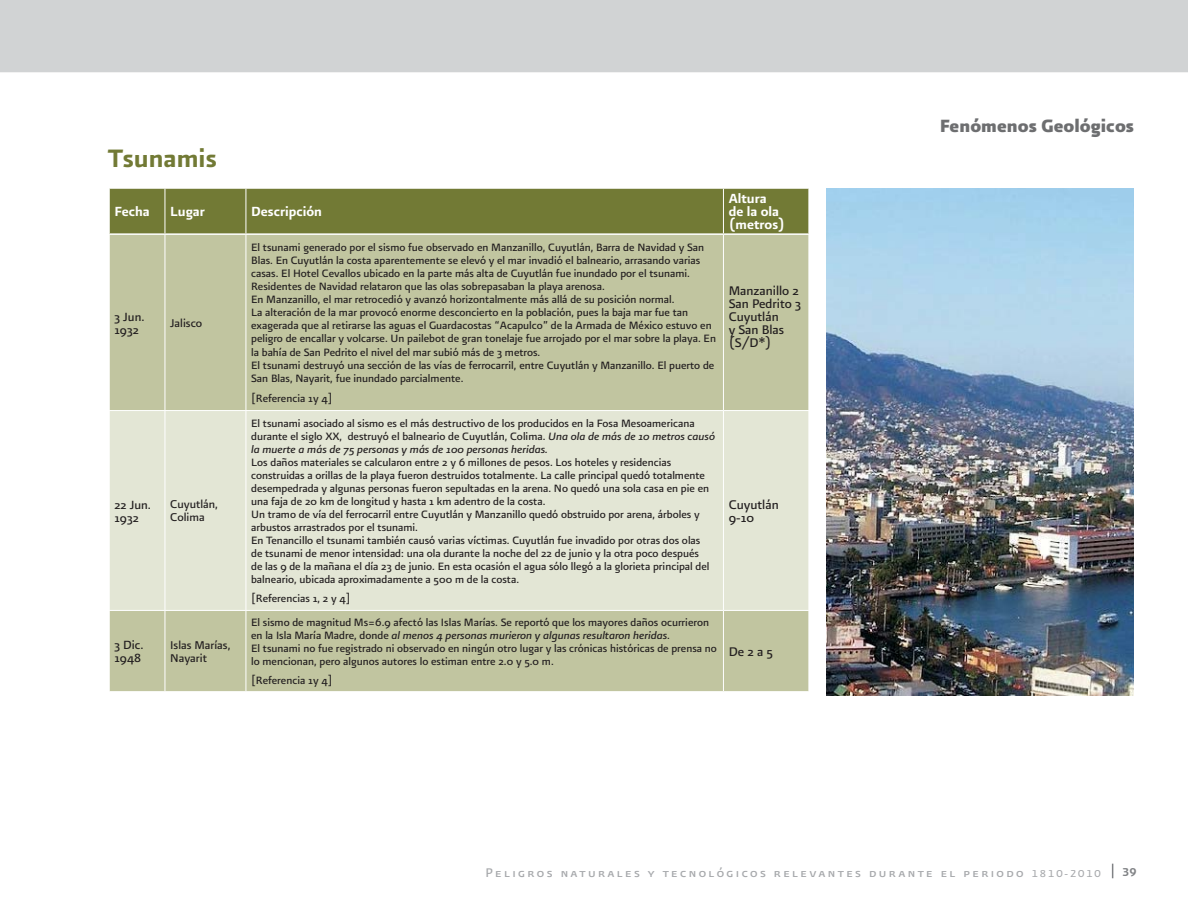
<style>
.page{position:relative;width:1188px;height:918px;background:#fff}
.page>*{position:absolute;margin:0;border:0;box-sizing:border-box;transform-origin:0 0}
.t1{font:30px "Presidencia Firme";color:#727a35}
.t2{font:21px "Presidencia Fuerte";color:#6d6e70}
.t3{font:15.75px/13px "Presidencia Firme";color:#fff}
.t4{font:15px "Presidencia Base Versalitas";letter-spacing:.16em;color:#a7a9ac}
.t5{font:15px/13px "Presidencia Base CC";color:#231f20}
.t6{font:14.25px/13px "Presidencia Base CC";color:#231f20}
.t7{font:13.5px/13px "Presidencia Base CC";color:#231f20}
.t8{font:13.5px "Presidencia Firme";color:#808285}
.t9{font:12.75px/13px "Presidencia Base CC";color:#231f20}
.s1{font-style:italic}
.s2{font-size:12px}
</style>
<div class="page">
<div style="left:0;top:0;width:1188px;height:72px;background:#d1d3d4"></div>
<svg style="left:1112px;top:864px;width:1px;height:14px"></svg>
<div style="left:110px;top:189px;width:699px;height:44px;background:#727a35"></div>
<div style="left:110px;top:235px;width:699px;height:456px;background:#c1c5a0"></div>
<div style="left:110px;top:411px;width:699px;height:199px;background:#e3e6d5"></div>
<hr style="left:165px;top:235px;width:1px;height:175px;background:#fff">
<hr style="left:246px;top:235px;width:1px;height:175px;background:#fff">
<hr style="left:723px;top:235px;width:1px;height:175px;background:#fff">
<hr style="left:109px;top:410px;width:56px;height:1px;background:#fff">
<hr style="left:165px;top:410px;width:81px;height:1px;background:#fff">
<hr style="left:165px;top:411px;width:1px;height:199px;background:#fff">
<hr style="left:246px;top:410px;width:477px;height:1px;background:#fff">
<hr style="left:246px;top:411px;width:1px;height:199px;background:#fff">
<hr style="left:723px;top:410px;width:86px;height:1px;background:#fff">
<hr style="left:723px;top:411px;width:1px;height:199px;background:#fff">
<hr style="left:109px;top:610px;width:56px;height:1px;background:#fff">
<hr style="left:165px;top:610px;width:81px;height:1px;background:#fff">
<hr style="left:165px;top:611px;width:1px;height:80px;background:#fff">
<hr style="left:246px;top:610px;width:477px;height:1px;background:#fff">
<hr style="left:246px;top:611px;width:1px;height:80px;background:#fff">
<hr style="left:723px;top:610px;width:86px;height:1px;background:#fff">
<hr style="left:723px;top:611px;width:1px;height:80px;background:#fff">
<hr style="left:165px;top:189px;width:1px;height:44px;background:#fff">
<hr style="left:246px;top:189px;width:1px;height:44px;background:#fff">
<hr style="left:723px;top:189px;width:1px;height:44px;background:#fff">
<img style="left:827px;top:188px;width:307px;height:508px">
<h1 class="t1" style="left:108px;top:146px;width:110px">Tsunamis</h1>
<p class="t3" style="left:114px;top:206px;width:37px">Fecha</p>
<p class="t3" style="left:170px;top:206px;width:36px">Lugar</p>
<p class="t3" style="left:251px;top:206px;width:72px">Descripción</p>
<p class="t6" style="left:114px;top:311px;width:31px">3 Jun.<br>1932</p>
<p class="t7" style="left:170px;top:317px;width:34px">Jalisco</p>
<p class="t6" style="left:114px;top:499px;width:38px">22 Jun.<br>1932</p>
<p class="t7" style="left:170px;top:499px;width:49px">Cuyutlán,<br>Colima</p>
<p class="t6" style="left:114px;top:639px;width:31px">3 Dic.<br>1948</p>
<p class="t7" style="left:170px;top:639px;width:62px">Islas Marías,<br>Nayarit</p>
<p class="t9" style="left:251px;top:242px;width:466px">El tsunami generado por el sismo fue observado en Manzanillo, Cuyutlán, Barra de Navidad y San Blas. En Cuyutlán la costa aparentemente se elevó y el mar invadió el balneario, arrasando varias casas. El Hotel Cevallos ubicado en la parte más alta de Cuyutlán fue inundado por el tsunami.<br>Residentes de Navidad relataron que las olas sobrepasaban la playa arenosa.<br>En Manzanillo, el mar retrocedió y avanzó horizontalmente más allá de su posición normal.<br>La alteración de la mar provocó enorme desconcierto en la población, pues la baja mar fue tan exagerada que al retirarse las aguas el Guardacostas “Acapulco” de la Armada de México estuvo en peligro de encallar y volcarse. Un pailebot de gran tonelaje fue arrojado por el mar sobre la playa. En la bahía de San Pedrito el nivel del mar subió más de 3 metros.<br>El tsunami destruyó una sección de las vías de ferrocarril, entre Cuyutlán y Manzanillo. El puerto de San Blas, Nayarit, fue inundado parcialmente.</p>
<p class="t9" style="left:251px;top:393px;width:83px">[Referencia 1y 4]</p>
<p class="t9" style="left:251px;top:417px;width:465px">El tsunami asociado al sismo es el más destructivo de los producidos en la Fosa Mesoamericana durante el siglo XX, destruyó el balneario de Cuyutlán, Colima. <span class="s1">Una ola de más de 10 metros causó la muerte a más de 75 personas y más de 100 personas heridas.</span></p>
<p class="t9" style="left:251px;top:456px;width:460px">Los daños materiales se calcularon entre 2 y 6 millones de pesos. Los hoteles y residencias construidas a orillas de la playa fueron destruidos totalmente. La calle principal quedó totalmente desempedrada y algunas personas fueron sepultadas en la arena. No quedó una sola casa en pie en una faja de 20 km de longitud y hasta 1 km adentro de la costa.<br>Un tramo de vía del ferrocarril entre Cuyutlán y Manzanillo quedó obstruido por arena, árboles y arbustos arrastrados por el tsunami.<br>En Tenancillo el tsunami también causó varias víctimas. Cuyutlán fue invadido por otras dos olas de tsunami de menor intensidad: una ola durante la noche del 22 de junio y la otra poco después de las 9 de la mañana el día 23 de junio. En esta ocasión el agua sólo llegó a la glorieta principal del balneario, ubicada aproximadamente a 500 m de la costa.</p>
<p class="t9" style="left:251px;top:593px;width:101px">[Referencias 1, 2 y 4]</p>
<p class="t9" style="left:251px;top:617px;width:467px">El sismo de magnitud Ms=6.9 afectó las Islas Marías. Se reportó que los mayores daños ocurrieron en la Isla María Madre, donde <span class="s1">al menos 4 personas murieron y algunas resultaron heridas</span>.<br>El tsunami no fue registrado ni observado en ningún otro lugar y las crónicas históricas de prensa no lo mencionan, pero algunos autores lo estiman entre 2.0 y 5.0 m.</p>
<p class="t9" style="left:251px;top:675px;width:83px">[Referencia 1y 4]</p>
<p class="t3" style="left:729px;top:193px;width:58px">Altura de la ola (metros)</p>
<p class="t5" style="left:729px;top:285px;width:74px">Manzanillo 2<br>San Pedrito 3<br>Cuyutlán<br>y San Blas (S/D*)</p>
<p class="t5" style="left:729px;top:499px;width:52px">Cuyutlán<br>9-10</p>
<p class="t5" style="left:729px;top:646px;width:46px">De 2 a 5</p>
<h2 class="t2" style="left:940px;top:117px;width:196px">Fenómenos Geológicos</h2>
<p class="t4" style="left:486px;top:863px;width:617px">Peligros naturales y tecnológicos relevantes durante el periodo <span class="s2">1810-2010</span></p>
<p class="t8" style="left:1122px;top:867px;width:16px">39</p>
</div>
